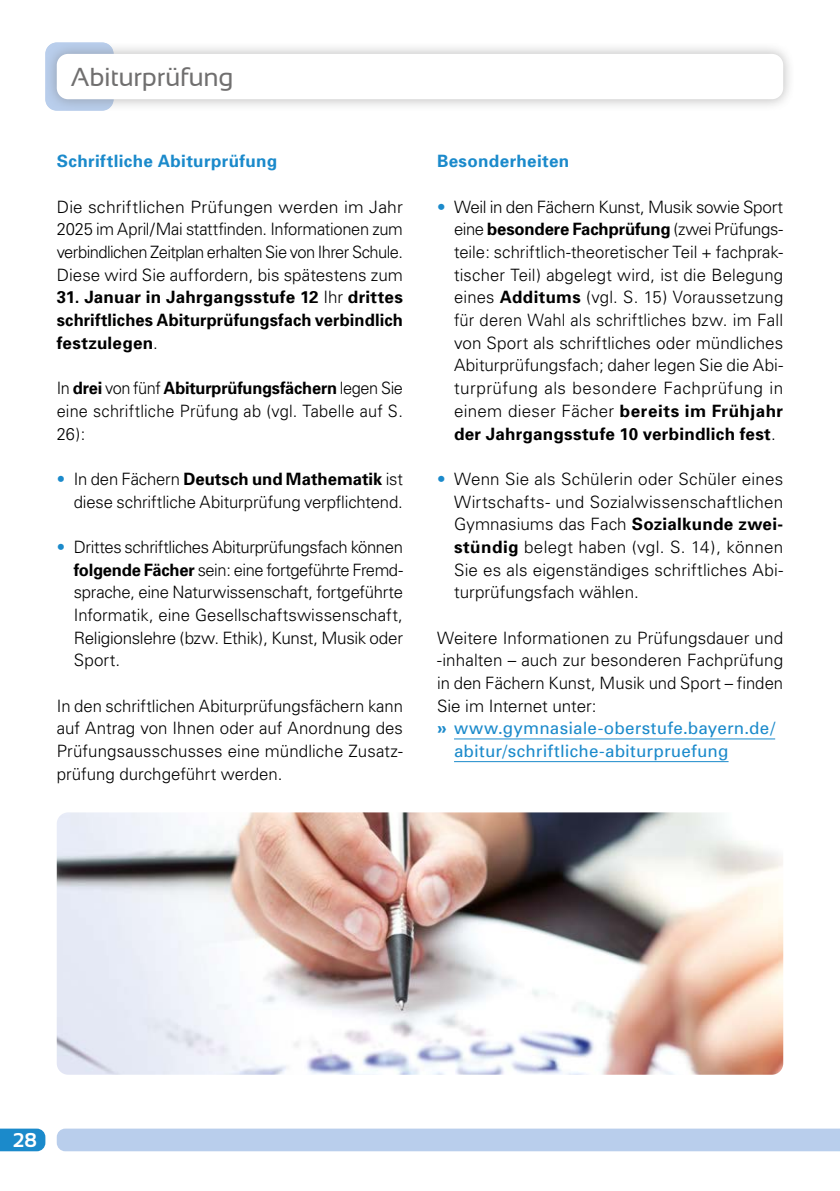
<style>
.page{position:relative;width:840px;height:1191px;background:#fff}
.page>*{position:absolute;margin:0;border:0;box-sizing:border-box;transform-origin:0 0}
.t1{font:26px "Sansation";letter-spacing:-.015em;color:#706f6f}
.t2{font:700 20px "Sansation";color:#fff}
.t3{font:300 17px/22.6px "Univers";color:#000;text-align:justify}
.t4{font:700 17px/22.6px "Univers";letter-spacing:.01em;color:#000;text-align:justify}
.t5{font:300 17px/22.6px "Univers";color:#000;text-align:justify;scale:.96 1}
.t6{font:17px/22.6px "Univers";letter-spacing:.01em;color:#1b8acb}
.t7{font:300 17px "Univers";letter-spacing:-.025em;color:#000}
.t8{font:300 17px "Univers";letter-spacing:-.03em;color:#000}
.t9{font:700 17px "Univers";letter-spacing:.02em;color:#1b8acb}
.t10{font:300 17px "Univers";letter-spacing:-.02em;color:#000}
.s1{font-weight:300}
.s2{font-weight:700}
.s3{color:#1b8acb}
</style>
<div class="page">
<svg style="left:0;top:1128px;width:45px;height:23px"></svg>
<div style="left:57px;top:1128px;width:782px;height:23px;background:#b9ceec"></div>
<hr style="left:454px;top:738px;width:320px;height:1px;background:#1b8acb">
<hr style="left:454px;top:761px;width:274px;height:1px;background:#1b8acb">
<div style="left:45px;top:42px;width:749px;height:70px;background:#706f6f;opacity:.5"></div>
<div style="left:57px;top:54px;width:725px;height:45px;background:#fff;border-radius:11px"></div>
<img style="left:57px;top:812px;width:725px;height:262px">
<h2 class="t1" style="left:71px;top:62px;width:164px">Abiturprüfung</h2>
<h3 class="t9" style="left:57px;top:151px;width:222px">Schriftliche Abiturprüfung</h3>
<p class="t3" style="left:57px;top:195px;width:347px">Die schriftlichen Prüfungen werden im Jahr 2025 im April/Mai stattfinden. Informationen zum verbindlichen Zeitplan erhalten Sie von Ihrer Schule.<br>Diese wird Sie auffordern, bis spätestens zum</p>
<p class="t4" style="left:57px;top:286px;width:347px">31. Januar in Jahrgangsstufe 12 <span class="s1">Ihr</span> drittes schriftliches Abiturprüfungsfach verbindlich festzulegen<span class="s1">.</span></p>
<p class="t5" style="left:57px;top:377px;width:362px">In <span class="s2">drei</span> von fünf <span class="s2">Abiturprüfungsfächern</span> legen Sie eine schriftliche Prüfung ab (vgl. Tabelle auf S.<br>26):</p>
<p class="t3" style="left:57px;top:467px;width:347px;text-align:right"><span class="s3">•</span> In den Fächern <span class="s2">Deutsch und Mathematik</span> ist diese schriftliche Abiturprüfung verpflichtend.</p>
<p class="t7" style="left:57px;top:536px;width:347px"><span class="s3">•</span> Drittes schriftliches Abiturprüfungsfach können</p>
<p class="t3" style="left:74px;top:581px;width:330px">sprache, eine Naturwissenschaft, fortgeführte Informatik, eine Gesellschaftswissenschaft, Religionslehre (bzw. Ethik), Kunst, Musik oder Sport.</p>
<p class="t3" style="left:57px;top:694px;width:347px">In den schriftlichen Abiturprüfungsfächern kann auf Antrag von Ihnen oder auf Anordnung des</p>
<p class="t3" style="left:57px;top:762px;width:227px">prüfung durchgeführt werden.</p>
<p class="t8" style="left:74px;top:559px;width:330px"><span class="s2">folgende Fächer</span> sein: eine fortgeführte Fremd-</p>
<p class="t3" style="left:57px;top:740px;width:347px">Prüfungsausschusses eine mündliche Zusatz-</p>
<h3 class="t9" style="left:437px;top:151px;width:134px">Besonderheiten</h3>
<p class="t10" style="left:437px;top:196px;width:347px"><span class="s3">•</span> Weil in den Fächern Kunst, Musik sowie Sport</p>
<p class="t3" style="left:454px;top:218px;width:330px">eine <span class="s2">besondere Fachprüfung</span> (zwei Prüfungs&shy;teile: schriftlich-theoretischer Teil + fachprak-</p>
<p class="t3" style="left:454px;top:263px;width:330px">tischer Teil) abgelegt wird, ist die Belegung eines <span class="s2">Additums</span> (vgl. S. 15) Voraussetzung für deren Wahl als schriftliches bzw. im Fall von Sport als schriftliches oder mündliches</p>
<p class="t3" style="left:454px;top:377px;width:330px">turprüfung als besondere Fachprüfung in einem dieser Fächer <span class="s2">bereits im Frühjahr der Jahrgangsstufe 10 verbindlich fest</span>.</p>
<p class="t3" style="left:437px;top:467px;width:347px;text-align:right"><span class="s3">•</span> Wenn Sie als Schülerin oder Schüler eines<br>Wirtschafts- und Sozialwissenschaftlichen</p>
<p class="t3" style="left:454px;top:535px;width:330px"><span class="s2">stündig</span> belegt haben (vgl. S. 14), können</p>
<p class="t3" style="left:454px;top:581px;width:186px">turprüfungsfach wählen.</p>
<p class="t3" style="left:437px;top:626px;width:347px">Weitere Informationen zu Prüfungsdauer und -inhalten – auch zur besonderen Fachprüfung in den Fächern Kunst, Musik und Sport – finden Sie im Internet unter:</p>
<p class="t6" style="left:454px;top:717px;width:322px;text-indent:-17px"><span class="s2">»</span> www.gymnasiale-oberstufe.bayern.de/ abitur/schriftliche-abiturpruefung</p>
<p class="t3" style="left:454px;top:354px;width:330px">Abiturprüfungsfach; daher legen Sie die Abi-</p>
<p class="t3" style="left:454px;top:513px;width:330px">Gymnasiums das Fach <span class="s2">Sozialkunde zwei-</span></p>
<p class="t3" style="left:454px;top:558px;width:330px">Sie es als eigenständiges schriftliches Abi-</p>
<p class="t2" style="left:13px;top:1129px;width:26px">28</p>
</div>
